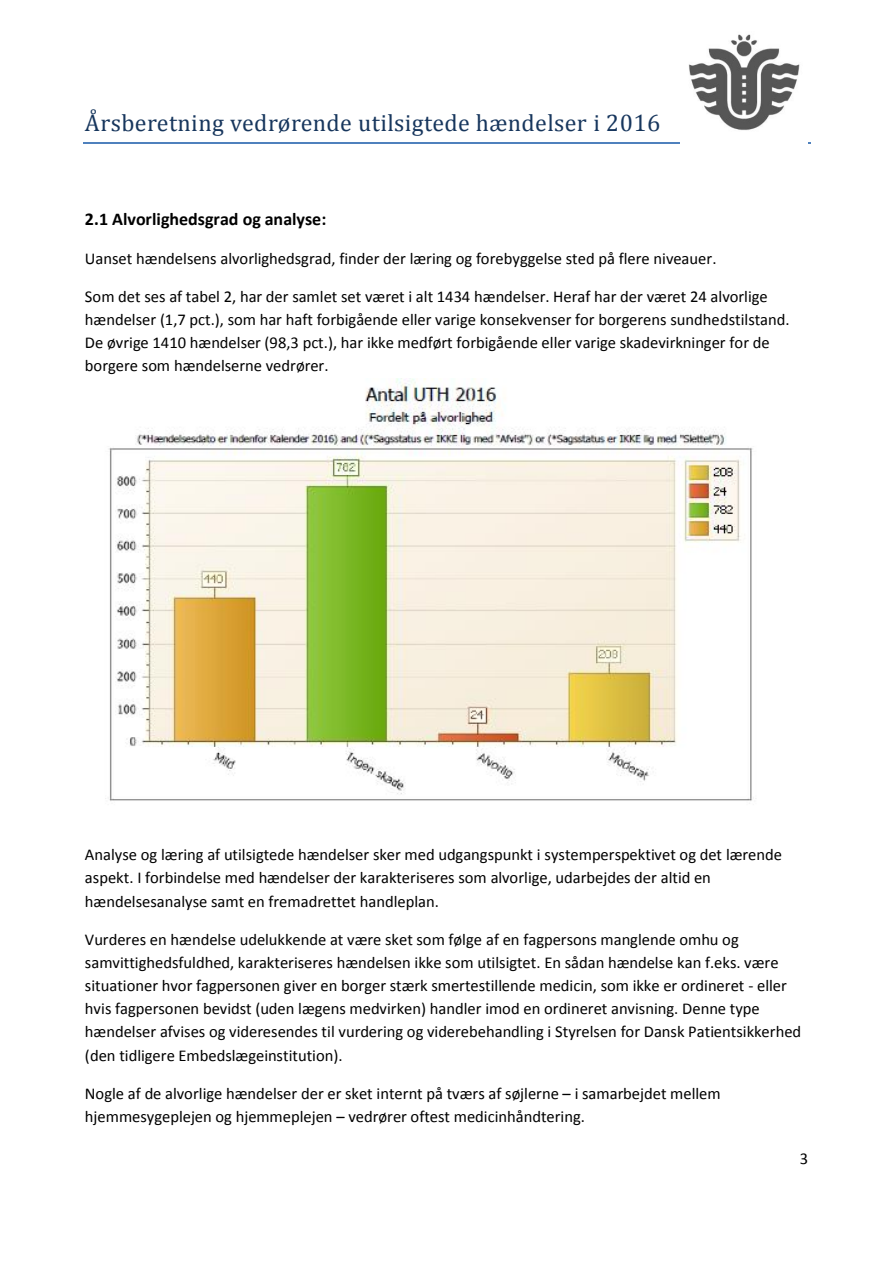
<style>
.page{position:relative;width:893px;height:1263px;background:#fff}
.page>*{position:absolute;margin:0;border:0;box-sizing:border-box;transform-origin:0 0}
.t1{font:24px "Cambria";letter-spacing:.015em;color:#17365d}
.t2{font:700 18px "Calibri";color:#000}
.t3{font:16.5px/23.2px "Calibri";color:#000}
</style>
<div class="page">
<hr style="left:83px;top:142px;width:727px;height:2px;background:#4f81bd">
<img style="left:681px;top:34px;width:126px;height:110px">
<img style="left:105px;top:379px;width:651px;height:422px">
<h1 class="t1" style="left:85px;top:108px;width:577px">Å rsberetning vedrørende utilsigtede hændelser i 2016</h1>
<p class="t2" style="left:85px;top:211px;width:243px">2.1 Alvorlighedsgrad og analyse:</p>
<p class="t3" style="left:85px;top:248px;width:633px">Uanset hændelsens alvorlighedsgrad, finder der læring og forebyggelse sted på flere niveauer.</p>
<p class="t3" style="left:85px;top:286px;width:706px">Som det ses af tabel 2, har der samlet set været i alt 1434 hændelser. Heraf har der været 24 alvorlige hændelser (1,7 pct.), som har haft forbigående eller varige konsekvenser for borgerens sundhedstilstand.<br>De øvrige 1410 hændelser (98,3 pct.), har ikke medført forbigående eller varige skadevirkninger for de borgere som hændelserne vedrører.</p>
<p class="t3" style="left:85px;top:844px;width:698px">Analyse og læring af utilsigtede hændelser sker med udgangspunkt i systemperspektivet og det lærende aspekt. I forbindelse med hændelser der karakteriseres som alvorlige, udarbejdes der altid en hændelsesanalyse samt en fremadrettet handleplan.</p>
<p class="t3" style="left:85px;top:929px;width:718px">Vurderes en hændelse udelukkende at være sket som følge af en fagpersons manglende omhu og samvittighedsfuldhed, karakteriseres hændelsen ikke som utilsigtet. En sådan hændelse kan f.eks. være situationer hvor fagpersonen giver en borger stærk smertestillende medicin, som ikke er ordineret - eller hvis fagpersonen bevidst (uden lægens medvirken) handler imod en ordineret anvisning. Denne type hændelser afvises og videresendes til vurdering og viderebehandling i Styrelsen for Dansk Patientsikkerhed (den tidligere Embedslægeinstitution).</p>
<p class="t3" style="left:85px;top:1083px;width:637px">Nogle af de alvorlige hændelser der er sket internt på tværs af søjlerne – i samarbejdet mellem hjemmesygeplejen og hjemmeplejen – vedrører oftest medicinhåndtering.</p>
<p class="t3" style="left:800px;top:1148px;width:10px">3</p>
</div>
